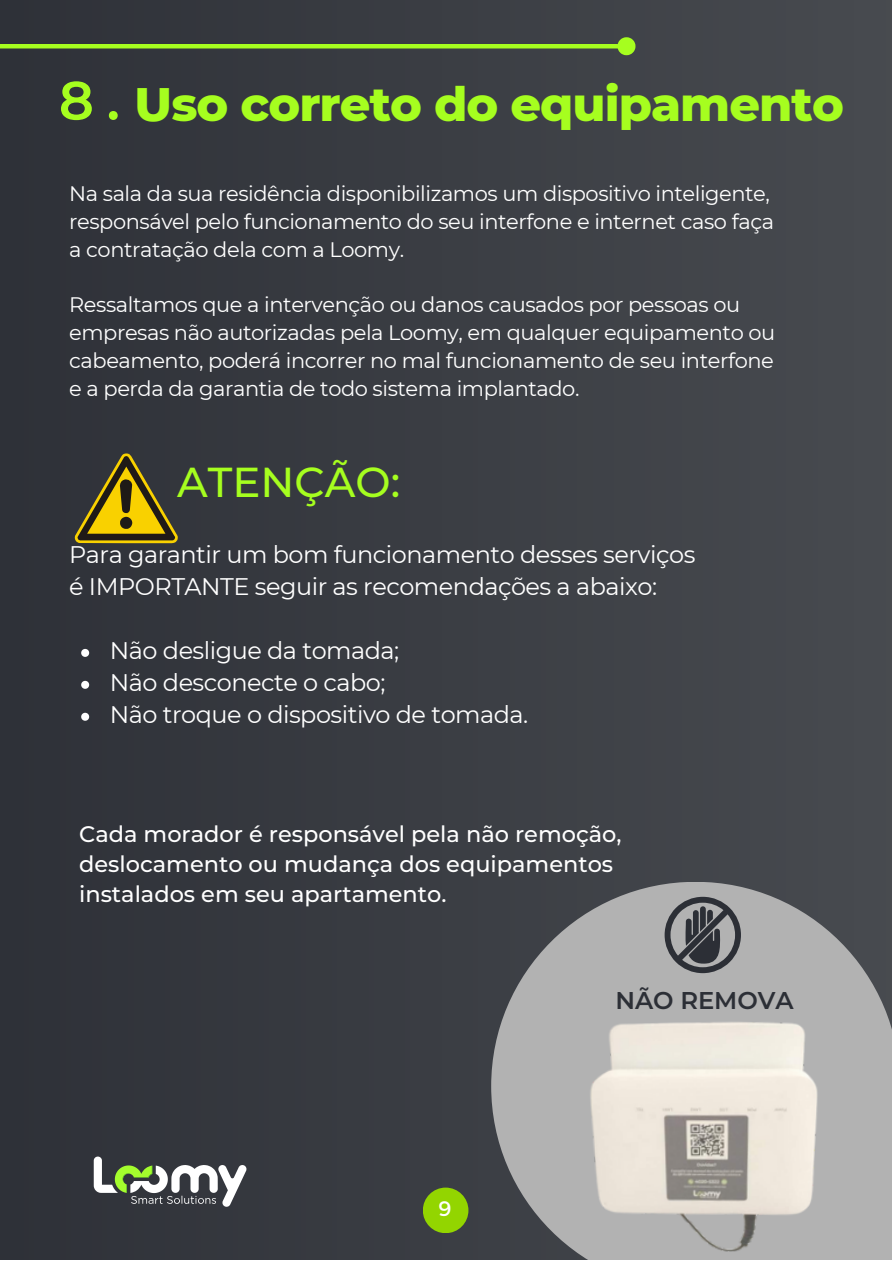
<style>
.page{position:relative;width:892px;height:1263px;background:#fff}
.page>*{position:absolute;margin:0;border:0;box-sizing:border-box;transform-origin:0 0}
.t1{font:600 54px "Montserrat";color:#a6fe1f}
.t2{font:800 48px "Montserrat";letter-spacing:-.02em;color:#a6fe1f}
.t3{font:500 42px "Montserrat";color:#a6fe1f}
.t4{font:600 24.3px "Montserrat";color:#2c2f36}
.t5{font:24px "Montserrat";letter-spacing:-.02em;color:#fff}
.t6{font:500 22.5px "Montserrat";color:#fff}
.t7{font:21px/27.9px "Montserrat";letter-spacing:-.02em;color:#fff}
</style>
<div class="page">
<div style="left:0;top:0;width:891px;height:1259px;background:linear-gradient(to right,#2e3138,#484b50)"></div>
<hr style="left:0;top:44px;width:617px;height:4px;background:#a6fe1f">
<svg style="left:614px;top:34px;width:24px;height:25px"></svg>
<svg style="left:491px;top:881px;width:400px;height:378px;background:#898a8c"></svg>
<div style="left:423px;top:1187px;width:45px;height:45px;background:#93d500;border-radius:50%"></div>
<svg style="left:75px;top:453px;width:103px;height:90px;background:#6d611f"></svg>
<svg style="left:664px;top:896px;width:76px;height:77px;background:#717376"></svg>
<img style="left:538px;top:1001px;width:341px;height:253px">
<svg style="left:81px;top:649px;width:8px;height:8px"></svg>
<svg style="left:81px;top:680px;width:8px;height:8px"></svg>
<svg style="left:81px;top:712px;width:8px;height:8px"></svg>
<svg style="left:94px;top:1156px;width:152px;height:50px"></svg>
<p class="t1" style="left:59px;top:67px;width:62px">8.</p>
<p class="t2" style="left:135px;top:75px;width:710px">Uso correto do equipamento</p>
<p class="t7" style="left:69px;top:179px;width:706px">Na sala da sua residência disponibilizamos um dispositivo inteligente, responsável pelo funcionamento do seu interfone e internet caso faça a contratação dela com a Loomy.</p>
<p class="t7" style="left:69px;top:291px;width:707px">Ressaltamos que a intervenção ou danos causados por pessoas ou empresas não autorizadas pela Loomy, em qualquer equipamento ou cabeamento, poderá incorrer no mal funcionamento de seu interfone e a perda da garantia de todo sistema implantado.</p>
<p class="t3" style="left:177px;top:456px;width:224px">ATENÇÃO:</p>
<p class="t5" style="left:69px;top:540px;width:627px">Para garantir um bom funcionamento desses serviços</p>
<p class="t5" style="left:69px;top:571px;width:589px">é IMPORTANTE seguir as recomendações a abaixo:</p>
<p class="t5" style="left:110px;top:635px;width:291px">Não desligue da tomada;</p>
<p class="t5" style="left:110px;top:667px;width:277px">Não desconecte o cabo;</p>
<p class="t5" style="left:110px;top:699px;width:420px">Não troque o dispositivo de tomada.</p>
<p class="t6" style="left:79px;top:820px;width:544px">Cada morador é responsável pela não remoção,</p>
<p class="t6" style="left:79px;top:850px;width:535px">deslocamento ou mudança dos equipamentos</p>
<p class="t6" style="left:79px;top:879px;width:369px">instalados em seu apartamento.</p>
<p class="t7" style="left:438px;top:1192px;width:14px">9</p>
<p class="t4" style="left:615px;top:985px;width:180px">NÃO REMOVA</p>
</div>
